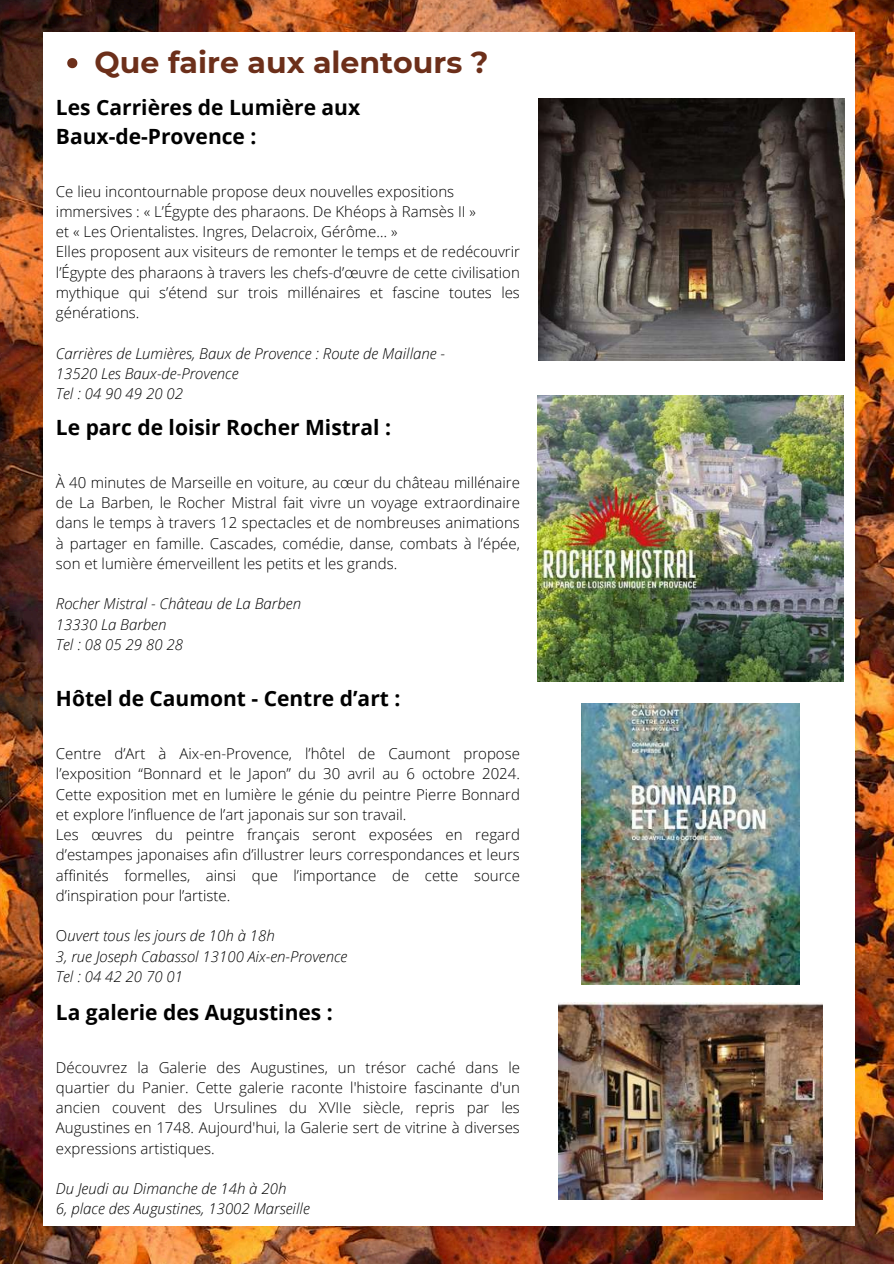
<style>
.page{position:relative;width:894px;height:1264px;background:#fff}
.page>*{position:absolute;margin:0;border:0;box-sizing:border-box;transform-origin:0 0}
.t1{font:700 30px "Montserrat";color:#6c2f1a}
.t2{font:700 21px/29.2px "Open Sans";color:#000}
.t3{font:300 15px/20.2px "Open Sans";color:#000}
.t4{font:italic 300 15px/20.2px "Open Sans";color:#000}
.s1{font-style:normal}
</style>
<div class="page">
<img style="left:0;top:0;width:893px;height:1263px">
<div style="left:44px;top:33px;width:811px;height:1192px;background:#fff"></div>
<img style="left:558px;top:1002px;width:264px;height:197px">
<img style="left:537px;top:395px;width:306px;height:286px">
<img style="left:581px;top:703px;width:217px;height:281px">
<svg style="left:67px;top:58px;width:10px;height:10px"></svg>
<img style="left:538px;top:99px;width:306px;height:261px">
<h1 class="t1" style="left:95px;top:44px;width:395px">Que faire aux alentours ?</h1>
<h2 class="t2" style="left:56px;top:92px;width:306px">Les Carrières de Lumière aux<br>Baux-de-Provence :</h2>
<p class="t3" style="left:56px;top:181px;width:465px">Ce lieu incontournable propose deux nouvelles expositions immersives : « L’Égypte des pharaons. De Khéops à Ramsès II »<br>et « Les Orientalistes. Ingres, Delacroix, Gérôme… »<br>Elles proposent aux visiteurs de remonter le temps et de redécouvrir l’Égypte des pharaons à travers les chefs-d’œuvre de cette civilisation mythique qui s’étend sur trois millénaires et fascine toutes les générations.</p>
<p class="t4" style="left:56px;top:343px;width:390px">Carrières de Lumières, Baux de Provence : Route de Maillane -<br>13520 Les Baux-de-Provence<br>Tel : 04 90 49 20 02</p>
<h2 class="t2" style="left:56px;top:412px;width:336px">Le parc de loisir Rocher Mistral :</h2>
<p class="t3" style="left:56px;top:472px;width:465px;text-align:justify">À 40 minutes de Marseille en voiture, au cœur du château millénaire de La Barben, le Rocher Mistral fait vivre un voyage extraordinaire dans le temps à travers 12 spectacles et de nombreuses animations à partager en famille. Cascades, comédie, danse, combats à l’épée, son et lumière émerveillent les petits et les grands.</p>
<p class="t4" style="left:56px;top:593px;width:246px">Rocher Mistral - Château de La Barben<br>13330 La Barben<br>Tel : 08 05 29 80 28</p>
<h2 class="t2" style="left:56px;top:683px;width:346px">Hôtel de Caumont - Centre d’art :</h2>
<p class="t3" style="left:56px;top:743px;width:465px">Centre d’Art à Aix-en-Provence, l’hôtel de Caumont propose l’exposition “Bonnard et le Japon” du 30 avril au 6 octobre 2024.<br>Cette exposition met en lumière le génie du peintre Pierre Bonnard et explore l’influence de l’art japonais sur son travail.<br>Les œuvres du peintre français seront exposées en regard d’estampes japonaises afin d’illustrer leurs correspondances et leurs affinités formelles, ainsi que l’importance de cette source d’inspiration pour l’artiste.</p>
<p class="t4" style="left:56px;top:925px;width:293px"><span class="s1">O</span>uvert tous les jours de 10h à 18h<br>3, rue Joseph Cabassol 13100 Aix-en-Provence<br>Tel : 04 42 20 70 01</p>
<h2 class="t2" style="left:56px;top:996px;width:278px">La galerie des Augustines :</h2>
<p class="t3" style="left:56px;top:1056px;width:465px;text-align:justify">Découvrez la Galerie des Augustines, un trésor caché dans le quartier du Panier. Cette galerie raconte l'histoire fascinante d'un ancien couvent des Ursulines du XVIIe siècle, repris par les Augustines en 1748. Aujourd'hui, la Galerie sert de vitrine à diverses expressions artistiques.</p>
<p class="t4" style="left:56px;top:1178px;width:255px">Du Jeudi au Dimanche de 14h à 20h<br>6, place des Augustines, 13002 Marseille</p>
</div>
